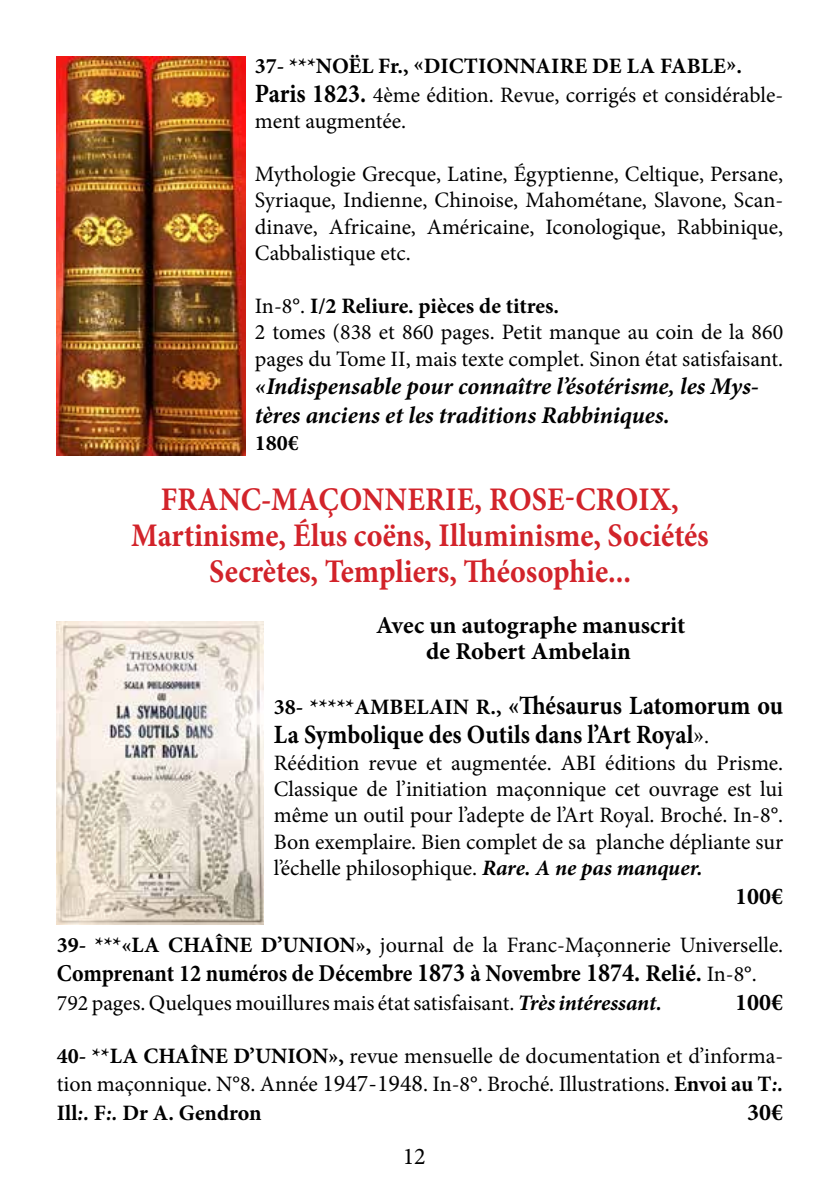
<style>
.page{position:relative;width:840px;height:1191px;background:#fff}
.page>*{position:absolute;margin:0;border:0;box-sizing:border-box;transform-origin:0 0}
.t1{font:700 33px "Minion Pro";color:#d2232a;scale:.91 1}
.t2{font:700 26.4px/28.8px "Minion Pro";color:#000;scale:.91 1}
.t3{font:700 24.2px "Minion Pro";letter-spacing:-.005em;color:#000;scale:.91 1}
.t4{font:700 24.2px/26.4px "Minion Pro";letter-spacing:-.005em;color:#000;text-align:center}
.t5{font:italic 700 24px/28.8px "Minion Pro";letter-spacing:-.005em;color:#000}
.t6{font:700 24px "Minion Pro";color:#000}
.t7{font:24px "Minion Pro";color:#000}
.t8{font:22px/26.4px "Minion Pro";color:#000;text-align:justify}
.t9{font:700 22px "Minion Pro";letter-spacing:-.005em;color:#000}
.s1{font-weight:700}
.s2{font-weight:700;font-size:26.4px}
.s3{font-size:22px}
.s4{font-weight:400}
.s5{font-weight:400;font-size:22px}
.s6{font-weight:700;font-style:italic}
.s7{font-size:26.4px}
.s8{font-size:24px}
</style>
<div class="page">
<img style="left:57px;top:57px;width:188px;height:399px">
<img style="left:57px;top:622px;width:207px;height:302px">
<p class="t9" style="left:255px;top:50px;width:200px">37- ***NOËL Fr., «Dictionnaire</p>
<p class="t9" style="left:592px;top:50px;width:94px">de la Fable</p>
<p class="t8" style="left:255px;top:51px;width:529px;line-height:28.8px;text-indent:471px"><span class="s1">».<br></span><span class="s2">Paris 1823.</span> 4ème édition. Revue, corrigés et considérable-</p>
<p class="t8" style="left:255px;top:108px;width:153px">ment augmentée.</p>
<p class="t8" style="left:255px;top:161px;width:529px">Mythologie Grecque, Latine, égyptienne, Celtique, Persane, Syriaque, Indienne, Chinoise, Mahométane, Slavone, Scan&shy;dinave, Africaine, Américaine, Iconologique, Rabbinique, Cabbalistique etc.</p>
<p class="t8" style="left:255px;top:293px;width:529px;text-align:left">In-8°. <span class="s1">I/2 Reliure. pièces de titres.<br></span>2 tomes (838 et 860 pages. Petit manque au coin de la 860 pages du Tome II, mais texte complet. Sinon état satisfaisant.</p>
<p class="t5" style="left:255px;top:372px;width:505px">«Indispensable pour connaître l’ésotérisme, les Mys&shy;tères anciens et les traditions Rabbiniques.</p>
<p class="t9" style="left:255px;top:427px;width:46px">180€</p>
<h1 class="t1" style="left:161px;top:476px;width:218px">FRANC-MAçonnerie</h1>
<h1 class="t1" style="left:474px;top:476px;width:226px">, ROSE-CROIX,</h1>
<h1 class="t1" style="left:131px;top:512px;width:635px">Martinisme, élus coëns, illuminisme, sociétés</h1>
<h1 class="t1" style="left:209px;top:548px;width:464px">secrètes, Templiers, Théosophie...</h1>
<p class="t4" style="left:376px;top:611px;width:310px">Avec un autographe manuscrit de Robert Ambelain</p>
<p class="t2" style="left:274px;top:691px;width:561px"><span class="s3">38- *****AMBELAIN R.,</span> «Thésaurus Latomorum ou<br>La Symbolique des Outils dans l’Art Royal<span class="s4">»</span><span class="s5">.</span></p>
<p class="t8" style="left:274px;top:749px;width:510px">Réédition revue et augmentée. ABI éditions du Prisme.<br>Classique de l’initiation maçonnique cet ouvrage est lui même un outil pour l’adepte de l’Art Royal. Broché. In-8°.<br>Bon exemplaire. Bien complet de sa planche dépliante sur l’échelle philosophique. <span class="s6">Rare. A ne pas manquer.</span></p>
<p class="t6" style="left:734px;top:879px;width:49px">100€</p>
<p class="t8" style="left:57px;top:932px;width:727px"><span class="s1">39- ***«LA CHAÎNE D’UNION»,</span> journal de la Franc-Maçonnerie Universelle.</p>
<p class="t3" style="left:57px;top:956px;width:770px">Comprenant 12 numéros de Décembre <span class="s7">1873</span> à Novembre <span class="s7">1874.</span> <span class="s8">Relié.</span> <span class="s5">In-8°.</span></p>
<p class="t8" style="left:57px;top:989px;width:606px">792 pages. Quelques mouillures mais état satisfaisant. <span class="s6">Très intéressant.</span></p>
<p class="t6" style="left:734px;top:985px;width:49px">100€</p>
<p class="t8" style="left:57px;top:1041px;width:727px;line-height:28.8px"><span class="s1">40- **LA CHAÎNE D’UNION»,</span> revue mensuelle de documentation et d’informa&shy;tion maçonnique. N°8. Année <span class="s8">1947-1948</span>. In-8°. Broché. Illustrations. <span class="s1">Envoi au T</span><span class="s6">:.<br></span><span class="s1">Ill</span><span class="s6">:.</span> <span class="s1">F</span><span class="s6">:.</span> <span class="s1">Dr A. Gendron</span></p>
<p class="t6" style="left:746px;top:1095px;width:37px">30€</p>
<p class="t7" style="left:402px;top:1140px;width:25px">12</p>
</div>
